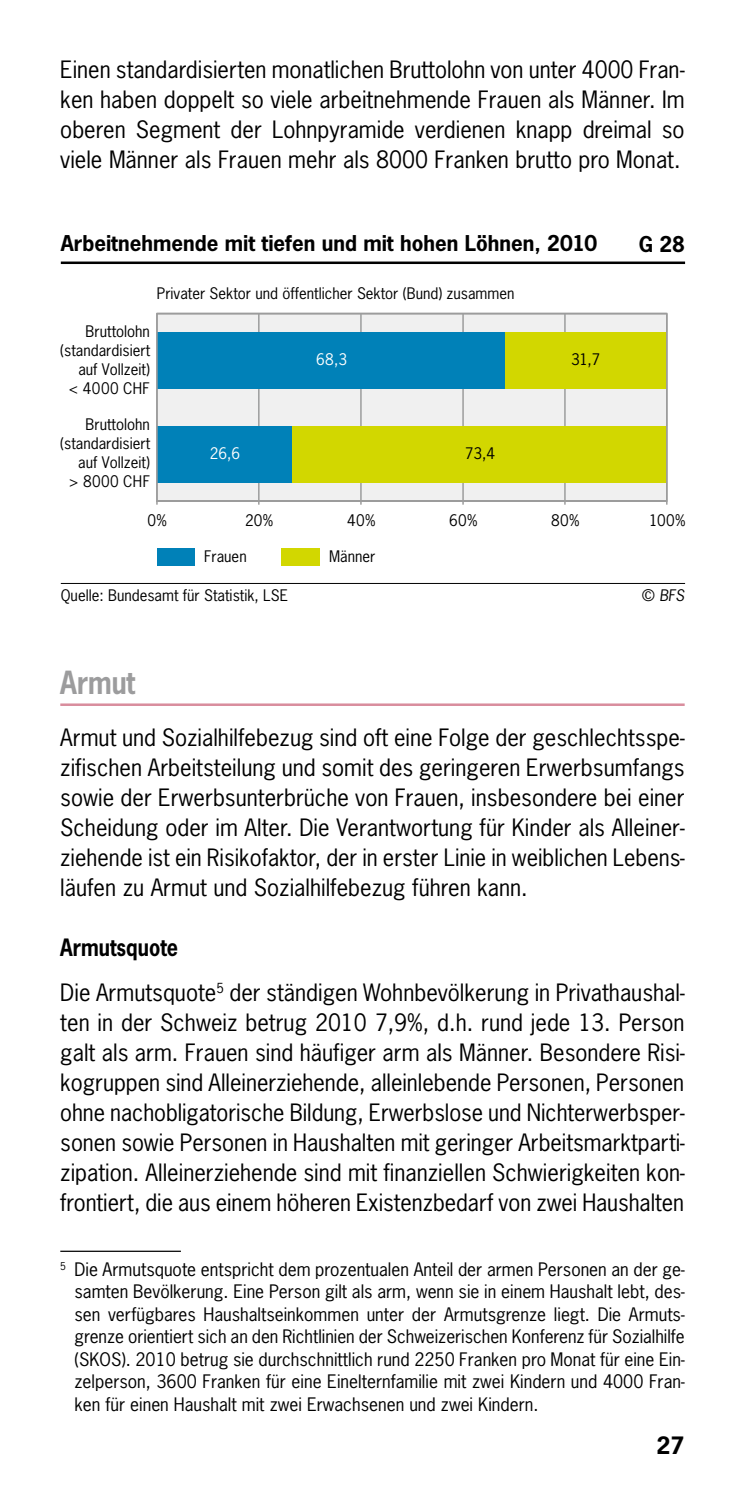
<style>
.page{position:relative;width:745px;height:1489px;background:#fff}
.page>*{position:absolute;margin:0;border:0;box-sizing:border-box;transform-origin:0 0}
.Kopftitel_-mit_Linie{font:700 30px "News Gothic Std";color:#9c9c9d;scale:.88 1}
.Grundtext{font:22.5px/30px "News Gothic Std";color:#000;text-align:justify}
.untertitel_fett{font:700 22.5px "News Gothic Std";color:#000;scale:.88 1}
.untertitel_fett-2{font:700 22.5px "News Gothic Std";color:#000}
.t1{font:700 20.5px "News Gothic Std";color:#000}
.Fussnote{font:17.5px/22.5px "News Gothic Std";color:#000;text-align:justify}
.t2{font:15px/19px "News Gothic Std";color:#000;text-align:right}
.t3{font:15px "News Gothic Std";color:#fff}
.t4{font:italic 15px "News Gothic Std";color:#000}
.s1{font-style:normal}
</style>
<div class="page">
<hr style="left:60px;top:703px;width:624px;height:3px;background:#d98d9d">
<hr style="left:60px;top:1250px;width:121px;height:1px;background:#000">
<hr style="left:61px;top:261px;width:623px;height:3px;background:#000">
<hr style="left:61px;top:583px;width:623px;height:1px;background:#000">
<svg style="left:156px;top:312px;width:512px;height:193px"></svg>
<hr style="left:258px;top:313px;width:1px;height:188px;background:#9c9d9d">
<hr style="left:360px;top:313px;width:1px;height:188px;background:#9c9d9d">
<hr style="left:462px;top:313px;width:1px;height:188px;background:#9c9d9d">
<hr style="left:564px;top:313px;width:1px;height:188px;background:#9c9d9d">
<div style="left:157px;top:332px;width:348px;height:56px;background:#0081b8"></div>
<div style="left:505px;top:332px;width:161px;height:56px;background:#d2d700"></div>
<div style="left:157px;top:426px;width:135px;height:56px;background:#0081b8"></div>
<div style="left:292px;top:426px;width:374px;height:56px;background:#d2d700"></div>
<div style="left:157px;top:548px;width:38px;height:17px;background:#0081b8"></div>
<div style="left:281px;top:548px;width:38px;height:17px;background:#d2d700"></div>
<hr style="left:665px;top:313px;width:2px;height:188px;background:#9c9c9c">
<hr style="left:156px;top:313px;width:2px;height:188px;background:#9c9c9c">
<p class="Grundtext" style="left:60px;top:54px;width:625px">Einen standardisierten monatlichen Bruttolohn von unter 4000 Fran&shy;ken haben doppelt so viele arbeitnehmende Frauen als Männer. Im oberen Segment der Lohnpyramide verdienen knapp dreimal so viele Männer als Frauen mehr als 8000 Franken brutto pro Monat.</p>
<p class="t1" style="left:61px;top:229px;width:537px">Arbeitnehmende mit tiefen und mit hohen Löhnen, 2010</p>
<p class="t2" style="left:157px;top:284px;width:359px">Privater Sektor und öffentlicher Sektor (Bund) zusammen</p>
<p class="t2" style="left:60px;top:321px;width:91px">Bruttolohn (standardisiert auf Vollzeit)<br>&lt; 4000 CHF</p>
<p class="t2" style="left:60px;top:415px;width:91px">Bruttolohn (standardisiert auf Vollzeit)<br>&gt; 8000 CHF</p>
<p class="t3" style="left:316px;top:350px;width:32px">68,3</p>
<p class="t2" style="left:570px;top:350px;width:30px">31,7</p>
<p class="t3" style="left:210px;top:443px;width:32px">26,6</p>
<p class="t2" style="left:464px;top:443px;width:32px">73,4</p>
<p class="t1" style="left:638px;top:230px;width:48px">G 28</p>
<p class="t2" style="left:147px;top:510px;width:21px">0%</p>
<p class="t2" style="left:245px;top:510px;width:30px">20%</p>
<p class="t2" style="left:347px;top:510px;width:30px">40%</p>
<p class="t2" style="left:449px;top:510px;width:30px">60%</p>
<p class="t2" style="left:550px;top:510px;width:30px">80%</p>
<p class="t2" style="left:648px;top:510px;width:38px">100%</p>
<p class="t2" style="left:204px;top:547px;width:44px">Frauen</p>
<p class="t2" style="left:329px;top:547px;width:48px">Männer</p>
<p class="t2" style="left:61px;top:586px;width:229px">Quelle: Bundesamt für Statistik, LSE</p>
<p class="t4" style="left:641px;top:586px;width:44px"><span class="s1">©</span> BFS</p>
<p class="Kopftitel_-mit_Linie" style="left:60px;top:663px;width:87px">Armut</p>
<p class="Grundtext" style="left:60px;top:721px;width:625px">Armut und Sozialhilfebezug sind oft eine Folge der geschlechtsspe&shy;zifischen Arbeitsteilung und somit des geringeren Erwerbsumfangs sowie der Erwerbsunterbrüche von Frauen, insbesondere bei einer Scheidung oder im Alter. Die Verantwortung für Kinder als Alleiner&shy;ziehende ist ein Risikofaktor, der in erster Linie in weiblichen Lebens&shy;läufen zu Armut und Sozialhilfebezug führen kann.</p>
<p class="untertitel_fett" style="left:60px;top:932px;width:135px">Armutsquote</p>
<p class="Grundtext" style="left:60px;top:976px;width:625px">Die Armutsquote<sup>5</sup> der ständigen Wohnbevölkerung in Privathaushal&shy;ten in der Schweiz betrug 2010 7,9%, d.h. rund jede 13. Person galt als arm. Frauen sind häufiger arm als Männer. Besondere Risi&shy;kogruppen sind Alleinerziehende, alleinlebende Personen, Personen ohne nachobligatorische Bildung, Erwerbslose und Nichterwerbsper&shy;sonen sowie Personen in Haushalten mit geringer Arbeitsmarktparti&shy;zipation. Alleinerziehende sind mit finanziellen Schwierigkeiten kon&shy;frontiert, die aus einem höheren Existenzbedarf von zwei Haushalten</p>
<p class="Fussnote" style="left:74px;top:1257px;width:611px;text-indent:-14px"><sup>5</sup> Die Armutsquote entspricht dem prozentualen Anteil der armen Personen an der ge&shy;samten Bevölkerung. Eine Person gilt als arm, wenn sie in einem Haushalt lebt, des&shy;sen verfügbares Haushaltseinkommen unter der Armutsgrenze liegt. Die Armuts&shy;grenze orientiert sich an den Richtlinien der Schweizerischen Konferenz für Sozialhilfe (SKOS). 2010 betrug sie durchschnittlich rund 2250 Franken pro Monat für eine Ein&shy;zelperson, 3600 Franken für eine Einelternfamilie mit zwei Kindern und 4000 Fran&shy;ken für einen Haushalt mit zwei Erwachsenen und zwei Kindern.</p>
<p class="untertitel_fett-2" style="left:656px;top:1429px;width:29px">27</p>
</div>
